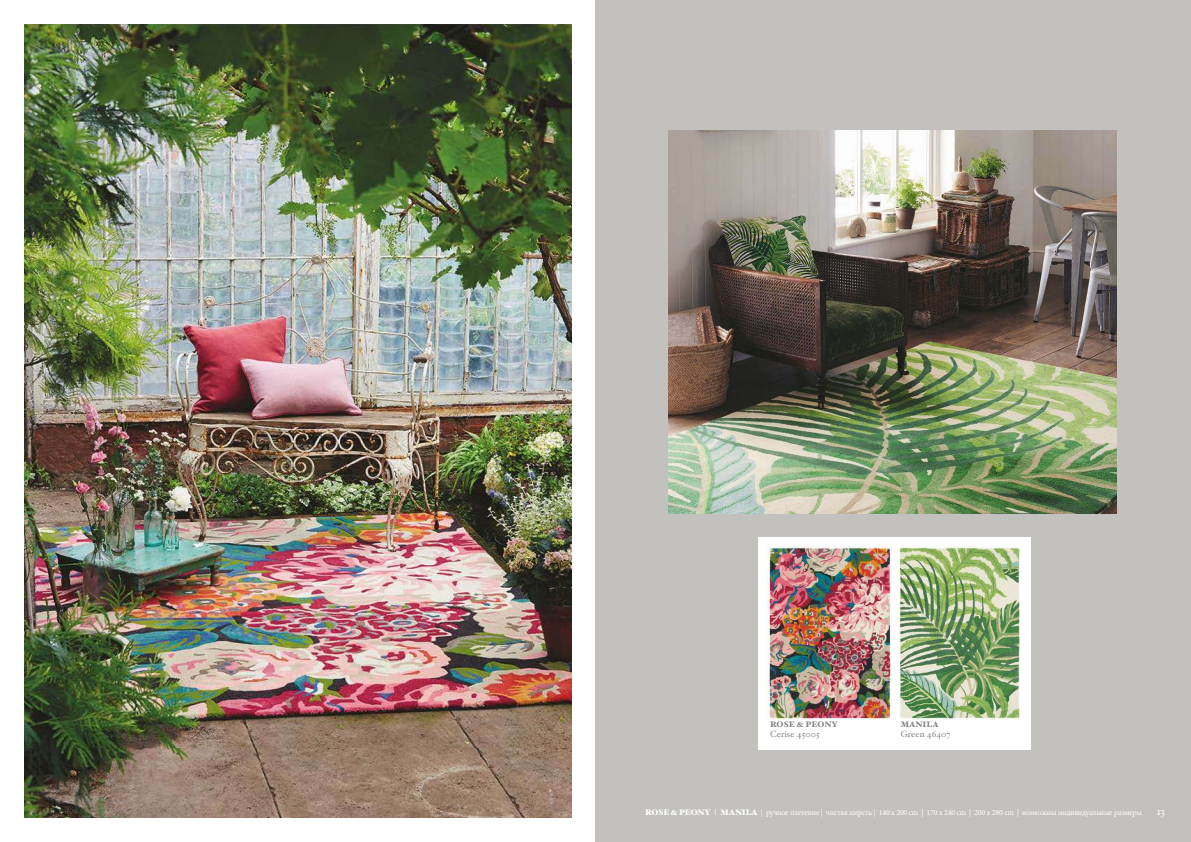
<style>
.page{position:relative;width:1191px;height:842px;background:#fff}
.page>*{position:absolute;margin:0;border:0;box-sizing:border-box;transform-origin:0 0}
.t1{font:11px "Hoefler Text";color:#fff}
.t2{font:9px "Hoefler Text";color:#878787}
.t3{font:8px "Minion Pro";letter-spacing:-.03em;color:#fff}
.t4{font:900 8px "Hoefler Text";color:#878787}
.s1{font-family:"Hoefler Text";font-weight:900}
</style>
<div class="page">
<img style="left:24px;top:24px;width:547px;height:794px">
<div style="left:595px;top:0;width:596px;height:842px;background:#c2c1bd"></div>
<img style="left:669px;top:130px;width:447px;height:383px">
<div style="left:758px;top:537px;width:272px;height:213px;background:#fff"></div>
<img style="left:766px;top:546px;width:125px;height:173px">
<img style="left:896px;top:546px;width:124px;height:173px">
<p class="t4" style="left:770px;top:719px;width:69px">ROSE &amp; PEONY</p>
<p class="t2" style="left:770px;top:729px;width:51px">Cerise 45005</p>
<p class="t4" style="left:900px;top:719px;width:40px">MANILA</p>
<p class="t2" style="left:900px;top:729px;width:51px">Green 46407</p>
<p class="t3" style="left:645px;top:807px;width:498px"><span class="s1">ROSE &amp; PEONY | MANILA</span> | ручное плетение | чистая шерсть | 140 x 200 cm | 170 x 240 cm | 200 x 280 cm | возможны индивидуальные размеры</p>
<h1 class="t1" style="left:1156px;top:805px;width:10px">13</h1>
</div>
